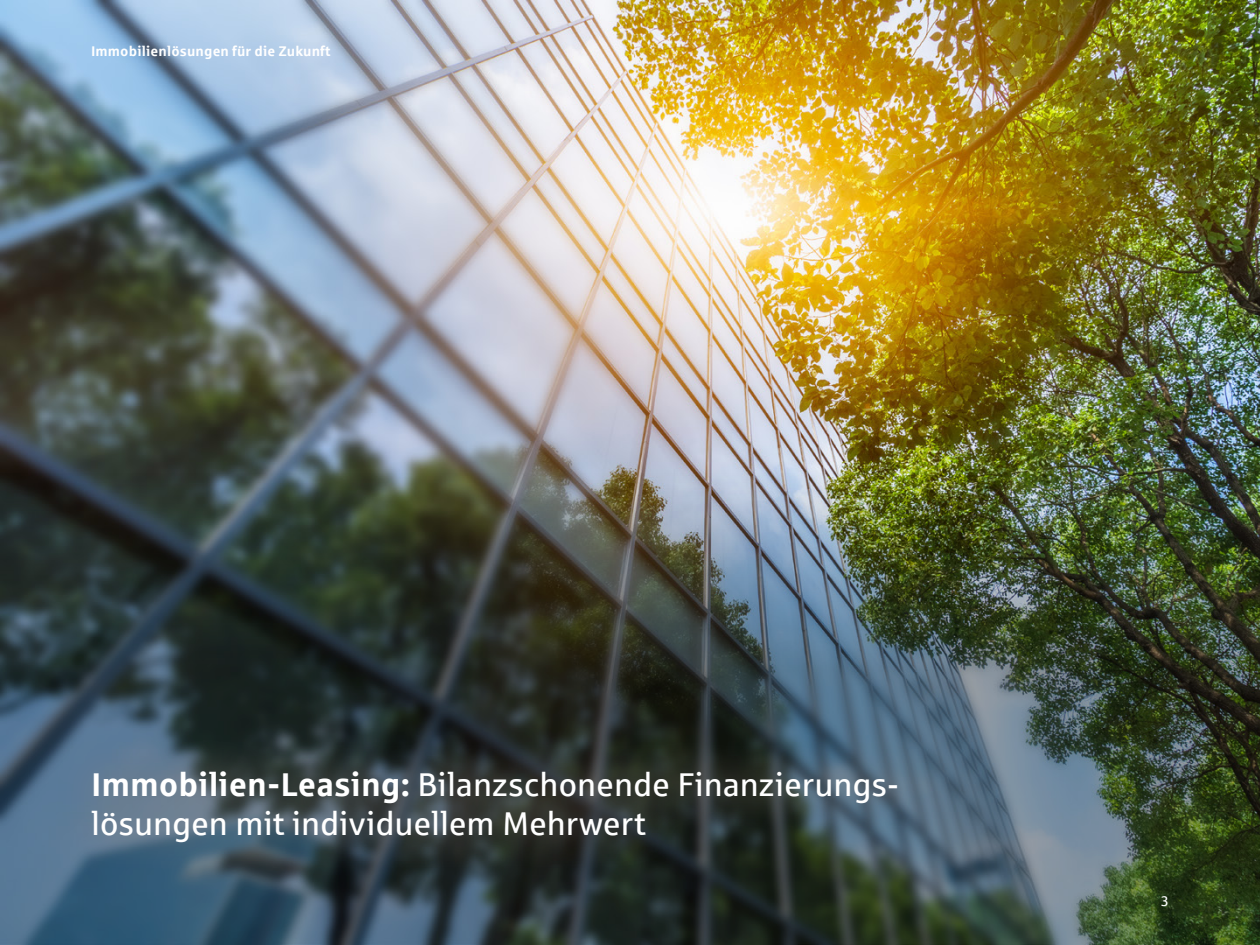
<style>
.page{position:relative;width:1260px;height:945px;background:#fff}
.page>*{position:absolute;margin:0;border:0;box-sizing:border-box;transform-origin:0 0}
.t1{font:32.9px/39.6px "Sparkasse Rg";color:#fff}
.t2{font:700 14px "Sparkasse Rg";letter-spacing:.01em;color:#fff}
.t3{font:14px "Sparkasse Rg";color:#fff}
.s1{font-weight:700}
</style>
<div class="page">
<img style="left:0;top:0;width:1260px;height:458px">
<img style="left:0;top:458px;width:1260px;height:487px">
<div style="left:55px;top:733px;width:878px;height:146px;background:#8d857c;opacity:.55"></div>
<p class="t2" style="left:91px;top:42px;width:241px">Immobilienlösungen für die Zukunft</p>
<p class="t1" style="left:91px;top:764px;width:809px"><span class="s1">Immobilien-Leasing:</span> Bilanzschonende Finanzierungs&shy;lösungen mit individuellem Mehrwert</p>
<p class="t3" style="left:1161px;top:893px;width:10px">3</p>
</div>
